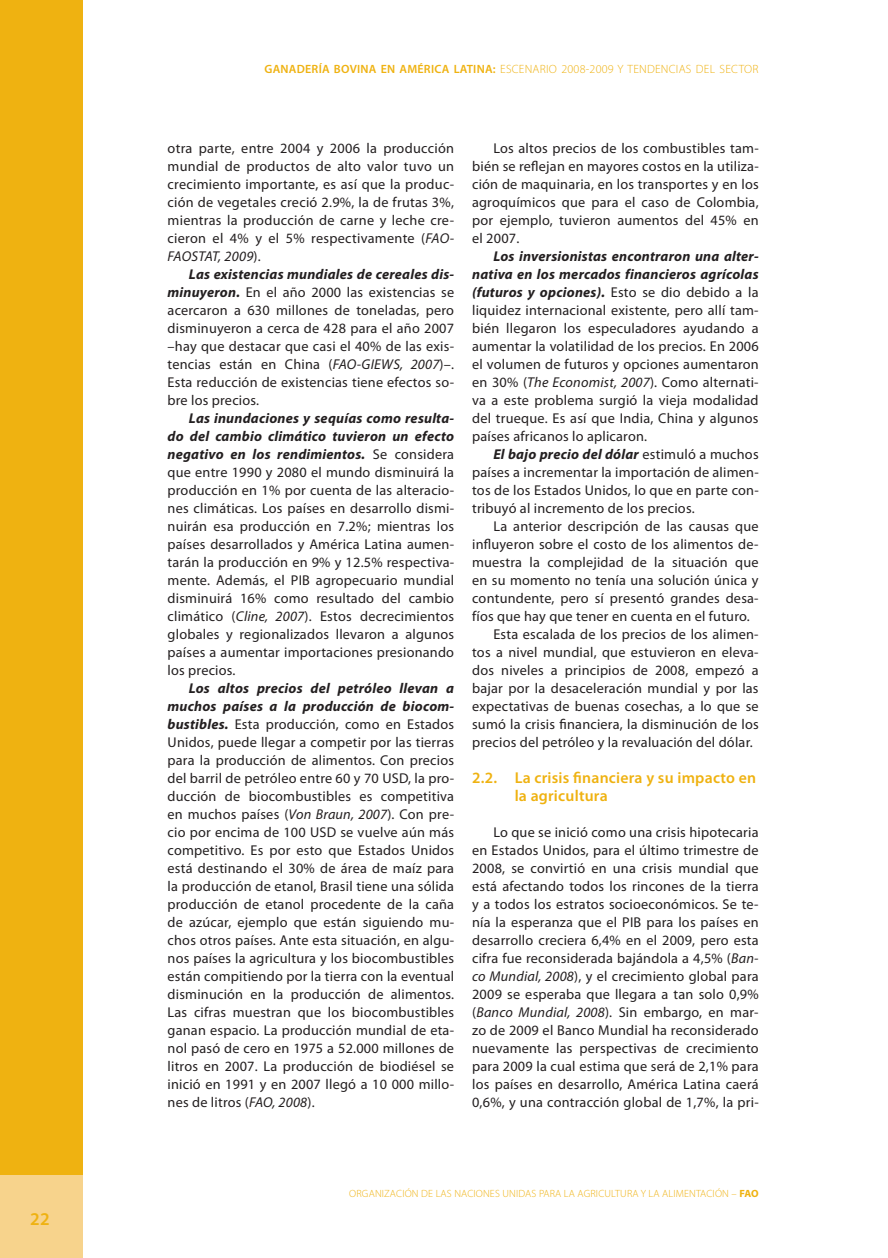
<style>
.page{position:relative;width:888px;height:1258px;background:#fff}
.page>*{position:absolute;margin:0;border:0;box-sizing:border-box;transform-origin:0 0}
.t1{font:600 18px "Myriad Pro";color:#efb211}
.t2{font:600 15.75px/18px "Myriad Pro";letter-spacing:.015em;color:#efb211}
.t3{font:14.25px/18px "Myriad Pro";letter-spacing:.015em;color:#231f20;text-align:justify}
.t4{font:300 12px "Myriad Pro";letter-spacing:.02em;color:#efb211}
.t5{font:300 10.5px "Myriad Pro";letter-spacing:.015em;color:#efb211}
.s1{font-weight:600}
.s2{font-style:italic}
.s3{font-weight:700;font-style:italic}
.s4{font-weight:700}
</style>
<div class="page">
<div style="left:0;top:0;width:83px;height:1258px;background:#efb211"></div>
<div style="left:0;top:1175px;width:83px;height:83px;background:#f7d38c"></div>
<p class="t1" style="left:30px;top:1207px;width:21px">22</p>
<p class="t4" style="left:264px;top:62px;width:496px"><span class="s1">GANADERÍA BOVINA EN AMÉRICA LATINA:</span> ESCENARIO 2008-2009 Y TENDENCIAS DEL SECTOR</p>
<p class="t3" style="left:168px;top:139px;width:288px">otra parte, entre 2004 y 2006 la producción mundial de productos de alto valor tuvo un crecimiento importante, es así que la produc&shy;ción de vegetales creció 2.9%, la de frutas 3%, mientras la producción de carne y leche cre&shy;cieron el 4% y el 5% respectivamente (<span class="s2">FAO-FAOSTAT, 2009</span>).</p>
<p class="t3" style="left:168px;top:265px;width:288px;text-indent:21px"><span class="s3">Las existencias mundiales de cereales dis&shy;minuyeron.</span> En el año 2000 las existencias se acercaron a 630 millones de toneladas, pero disminuyeron a cerca de 428 para el año 2007 –hay que destacar que casi el 40% de las exis&shy;tencias están en China (<span class="s2">FAO-GIEWS, 2007</span>)–.<br>Esta reducción de existencias tiene efectos so&shy;bre los precios.</p>
<p class="t3" style="left:168px;top:409px;width:288px;text-indent:21px"><span class="s3">Las inundaciones y sequías como resulta&shy;do del cambio climático tuvieron un efecto negativo en los rendimientos.</span> Se considera que entre 1990 y 2080 el mundo disminuirá la producción en 1% por cuenta de las alteracio&shy;nes climáticas. Los países en desarrollo dismi&shy;nuirán esa producción en 7.2%; mientras los países desarrollados y América Latina aumen&shy;tarán la producción en 9% y 12.5% respectiva&shy;mente. Además, el PIB agropecuario mundial disminuirá 16% como resultado del cambio climático (<span class="s2">Cline, 2007</span>). Estos decrecimientos globales y regionalizados llevaron a algunos países a aumentar importaciones presionando los precios.</p>
<p class="t3" style="left:168px;top:679px;width:288px;text-indent:21px"><span class="s3">Los altos precios del petróleo llevan a muchos países a la producción de biocom&shy;bustibles.</span> Esta producción, como en Estados Unidos, puede llegar a competir por las tierras para la producción de alimentos. Con precios del barril de petróleo entre 60 y 70 USD, la pro&shy;ducción de biocombustibles es competitiva en muchos países (<span class="s2">Von Braun, 2007</span>). Con pre&shy;cio por encima de 100 USD se vuelve aún más competitivo. Es por esto que Estados Unidos está destinando el 30% de área de maíz para la producción de etanol, Brasil tiene una sólida producción de etanol procedente de la caña de azúcar, ejemplo que están siguiendo mu&shy;chos otros países. Ante esta situación, en algu&shy;nos países la agricultura y los biocombustibles están compitiendo por la tierra con la eventual disminución en la producción de alimentos.<br>Las cifras muestran que los biocombustibles ganan espacio. La producción mundial de eta&shy;nol pasó de cero en 1975 a 52.000 millones de litros en 2007. La producción de biodiésel se inició en 1991 y en 2007 llegó a 10 000 millo&shy;nes de litros (<span class="s2">FAO, 2008</span>).</p>
<p class="t3" style="left:472px;top:139px;width:288px;text-indent:21px">Los altos precios de los combustibles tam&shy;bién se reflejan en mayores costos en la utiliza&shy;ción de maquinaria, en los transportes y en los agroquímicos que para el caso de Colombia, por ejemplo, tuvieron aumentos del 45% en el 2007.</p>
<p class="t3" style="left:472px;top:247px;width:288px;text-indent:21px"><span class="s3">Los inversionistas encontraron una alter&shy;nativa en los mercados financieros agrícolas (futuros y opciones).</span> Esto se dio debido a la liquidez internacional existente, pero allí tam&shy;bién llegaron los especuladores ayudando a aumentar la volatilidad de los precios. En 2006 el volumen de futuros y opciones aumentaron en 30% (<span class="s2">The Economist, 2007</span>). Como alternati&shy;va a este problema surgió la vieja modalidad del trueque. Es así que India, China y algunos países africanos lo aplicaron.</p>
<p class="t3" style="left:472px;top:445px;width:288px;text-indent:21px"><span class="s3">El bajo precio del dólar</span> estimuló a muchos países a incrementar la importación de alimen&shy;tos de los Estados Unidos, lo que en parte con&shy;tribuyó al incremento de los precios.</p>
<p class="t3" style="left:493px;top:517px;width:267px">La anterior descripción de las causas que</p>
<p class="t3" style="left:472px;top:535px;width:288px">influyeron sobre el costo de los alimentos de-</p>
<p class="t3" style="left:472px;top:553px;width:288px">muestra la complejidad de la situación que</p>
<p class="t3" style="left:472px;top:571px;width:288px">en su momento no tenía una solución única y</p>
<p class="t3" style="left:472px;top:589px;width:288px">contundente, pero sí presentó grandes desa-</p>
<p class="t3" style="left:472px;top:607px;width:279px">fíos que hay que tener en cuenta en el futuro.</p>
<p class="t3" style="left:493px;top:625px;width:267px">Esta escalada de los precios de los alimen-</p>
<p class="t3" style="left:472px;top:643px;width:288px">tos a nivel mundial, que estuvieron en eleva-</p>
<p class="t3" style="left:472px;top:661px;width:288px">dos niveles a principios de 2008, empezó a</p>
<p class="t3" style="left:472px;top:679px;width:288px">bajar por la desaceleración mundial y por las</p>
<p class="t3" style="left:472px;top:697px;width:288px">expectativas de buenas cosechas, a lo que se</p>
<p class="t3" style="left:472px;top:715px;width:288px">sumó la crisis financiera, la disminución de los</p>
<p class="t3" style="left:472px;top:733px;width:282px">precios del petróleo y la revaluación del dólar.</p>
<p class="t2" style="left:515px;top:768px;width:243px;text-indent:-43px">2.2. La crisis financiera y su impacto en la agricultura</p>
<p class="t3" style="left:472px;top:823px;width:288px;text-indent:21px">Lo que se inició como una crisis hipotecaria en Estados Unidos, para el último trimestre de 2008, se convirtió en una crisis mundial que está afectando todos los rincones de la tierra y a todos los estratos socioeconómicos. Se te&shy;nía la esperanza que el PIB para los países en desarrollo creciera 6,4% en el 2009, pero esta cifra fue reconsiderada bajándola a 4,5% (<span class="s2">Ban&shy;co Mundial, 2008</span>), y el crecimiento global para 2009 se esperaba que llegara a tan solo 0,9% (<span class="s2">Banco Mundial, 2008</span>). Sin embargo, en mar&shy;zo de 2009 el Banco Mundial ha reconsiderado nuevamente las perspectivas de crecimiento para 2009 la cual estima que será de 2,1% para los países en desarrollo, América Latina caerá 0,6%, y una contracción global de 1,7%, la pri-</p>
<p class="t5" style="left:349px;top:1187px;width:411px">ORGANIZACIÓN DE LAS NACIONES UNIDAS PARA LA AGRICULTURA Y LA ALIMENTACIÓN – <span class="s4">FAO</span></p>
</div>
